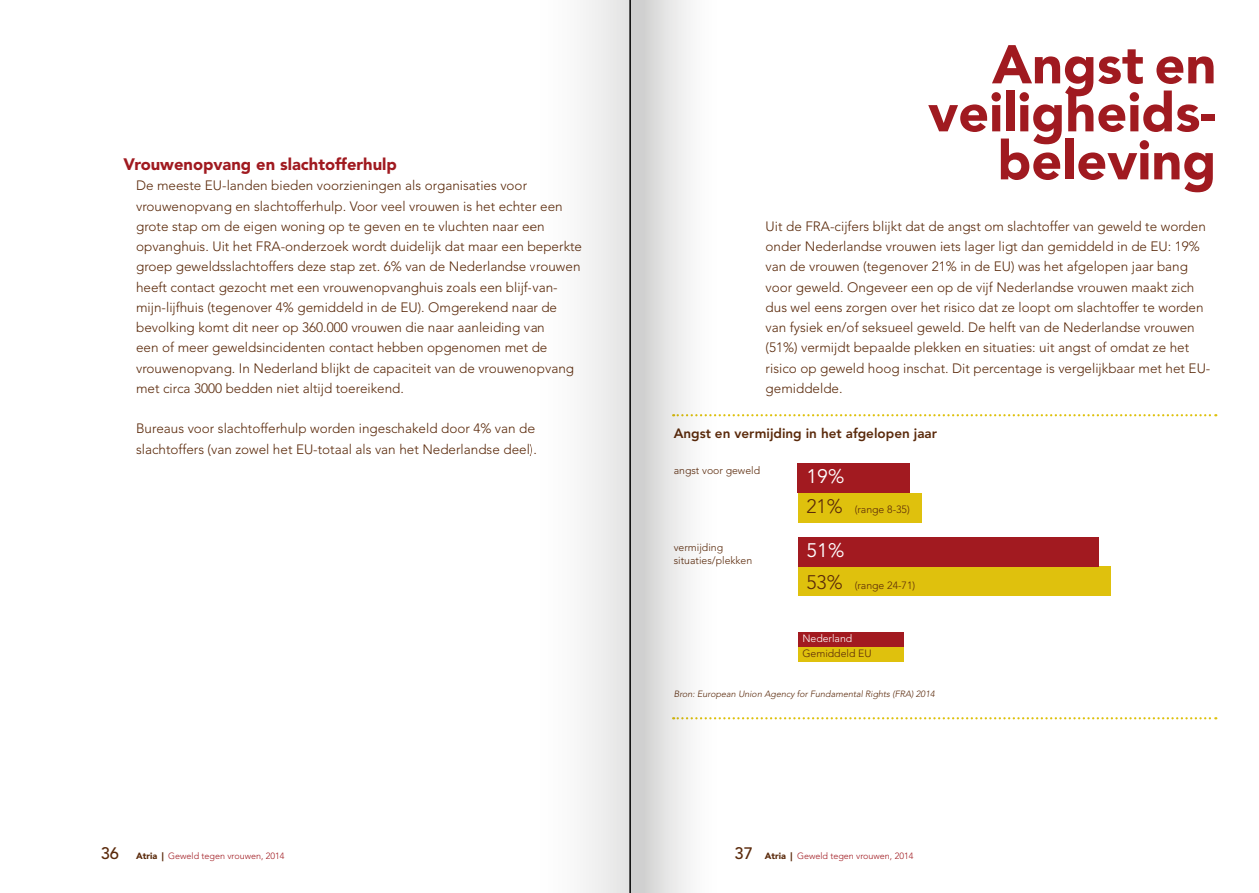
<style>
.page{position:relative;width:1259px;height:893px;background:#fff}
.page>*{position:absolute;margin:0;border:0;box-sizing:border-box;transform-origin:0 0}
.t1{font:900 54px/48px "Avenir LT Std";color:#a01a20;text-align:right}
.t2{font:19.5px "Avenir LT Std";color:#fff}
.t3{font:900 16.5px "Avenir LT Std";color:#a01a20}
.t4{font:300 13.5px/20.2px "Avenir LT Std";color:#5a290a}
.t5{font:800 13.5px "Avenir LT Std";color:#5a290a}
.t6{font:300 10.5px/13.5px "Avenir LT Std";color:#5a290a}
.t7{font:300 10.5px "Avenir LT Std";color:#fff}
.t8{font:300 9px "Avenir LT Std";color:#a01a20}
.t9{font:italic 300 9px "Avenir LT Std";color:#5a290a}
.s1{font-size:19.5px}
.s2{font-weight:500;font-size:16.5px;color:#5a290a}
.s3{font-weight:900;color:#5a290a}
</style>
<div class="page">
<svg style="left:724px;top:414px;width:492px;height:2px"></svg>
<svg style="left:724px;top:717px;width:492px;height:2px"></svg>
<div style="left:798px;top:493px;width:123px;height:29px;background:#dfc10d"></div>
<div style="left:798px;top:567px;width:312px;height:29px;background:#dfc10d"></div>
<div style="left:798px;top:464px;width:112px;height:29px;background:#a21a20"></div>
<div style="left:798px;top:537px;width:300px;height:30px;background:#a21a20"></div>
<div style="left:799px;top:632px;width:105px;height:15px;background:#a21a20"></div>
<div style="left:799px;top:647px;width:105px;height:15px;background:#dfc10d"></div>
<hr style="left:629px;top:0;width:2px;height:893px;background:#000">
<div style="left:631px;top:0;width:93px;height:893px;background:linear-gradient(to right,#cececd,#fff)"></div>
<div style="left:532px;top:0;width:98px;height:893px;background:linear-gradient(to right,#fff,#e5e5e5)"></div>
<p class="t3" style="left:123px;top:154px;width:275px">Vrouwenopvang en slachtofferhulp</p>
<p class="t4" style="left:136px;top:176px;width:447px">De meeste EU-landen bieden voorzieningen als organisaties voor vrouwenopvang en slachtofferhulp. Voor veel vrouwen is het echter een grote stap om de eigen woning op te geven en te vluchten naar een opvanghuis. Uit het FRA-onderzoek wordt duidelijk dat maar een beperkte groep geweldsslachtoffers deze stap zet. 6% van de Nederlandse vrouwen heeft contact gezocht met een vrouwenopvanghuis zoals een blijf-van&shy;mijn-lijfhuis (tegenover 4% gemiddeld in de EU). Omgerekend naar de bevolking komt dit neer op 360.000 vrouwen die naar aanleiding van<br>een of meer geweldsincidenten contact hebben opgenomen met de vrouwenopvang. In Nederland blijkt de capaciteit van de vrouwenopvang met circa 3000 bedden niet altijd toereikend.</p>
<p class="t4" style="left:136px;top:419px;width:402px">Bureaus voor slachtofferhulp worden ingeschakeld door 4% van de slachtoffers (van zowel het EU-totaal als van het Nederlandse deel).</p>
<h1 class="t1" style="left:928px;top:40px;width:290px">Angst en veiligheids&shy;beleving</h1>
<p class="t4" style="left:765px;top:216px;width:446px">Uit de FRA-cijfers blijkt dat de angst om slachtoffer van geweld te worden onder Nederlandse vrouwen iets lager ligt dan gemiddeld in de EU: 19% van de vrouwen (tegenover 21% in de EU) was het afgelopen jaar bang voor geweld. Ongeveer een op de vijf Nederlandse vrouwen maakt zich dus wel eens zorgen over het risico dat ze loopt om slachtoffer te worden van fysiek en/of seksueel geweld. De helft van de Nederlandse vrouwen (51%) vermijdt bepaalde plekken en situaties: uit angst of omdat ze het risico op geweld hoog inschat. Dit percentage is vergelijkbaar met het EU&shy;gemiddelde.</p>
<p class="t5" style="left:674px;top:426px;width:265px">Angst en vermijding in het afgelopen jaar</p>
<h2 class="t2" style="left:806px;top:465px;width:39px">19%</h2>
<p class="t6" style="left:806px;top:503px;width:105px"><span class="s1">21%</span> (range 8-35)</p>
<h2 class="t2" style="left:806px;top:539px;width:39px">51%</h2>
<p class="t6" style="left:806px;top:579px;width:110px"><span class="s1">53%</span> (range 24-71)</p>
<p class="t6" style="left:674px;top:464px;width:88px">angst voor geweld</p>
<p class="t6" style="left:674px;top:541px;width:80px">vermijding situaties/plekken</p>
<p class="t7" style="left:802px;top:632px;width:51px">Nederland</p>
<p class="t6" style="left:802px;top:647px;width:71px">Gemiddeld EU</p>
<p class="t9" style="left:674px;top:688px;width:262px">Bron: European Union Agency for Fundamental Rights (FRA) 2014</p>
<p class="t8" style="left:101px;top:850px;width:185px"><span class="s2">36</span> <span class="s3">Atria |</span> Geweld tegen vrouwen, 2014</p>
<p class="t8" style="left:734px;top:850px;width:180px"><span class="s2">37</span> <span class="s3">Atria |</span> Geweld tegen vrouwen, 2014</p>
</div>
